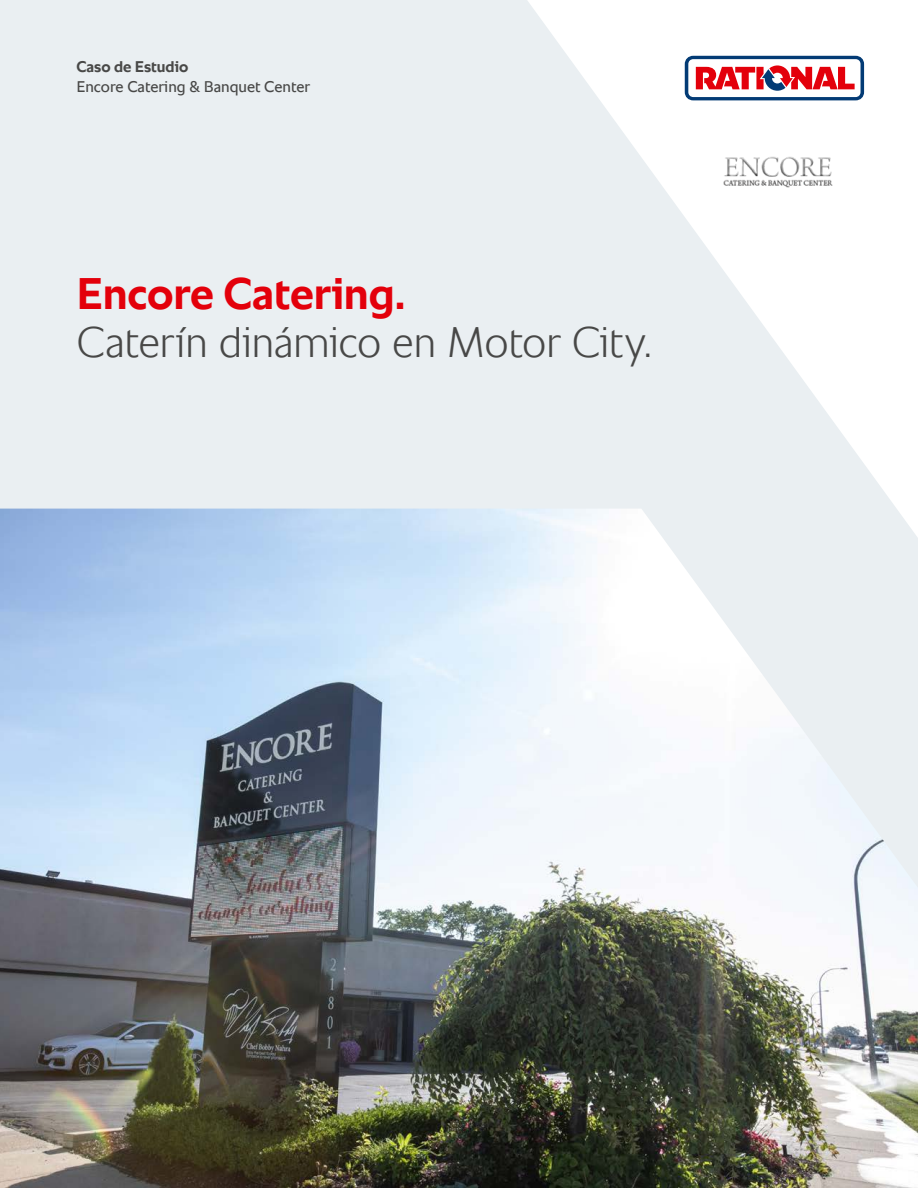
<style>
.page{position:relative;width:918px;height:1188px;background:#eaeff2}
.page>*{position:absolute;margin:0;border:0;box-sizing:border-box;transform-origin:0 0}
.t1{font:700 45px "RATIONAL Sans TT";letter-spacing:-.005em;color:#e3000b}
.t2{font:300 43.5px "RATIONAL Sans TT";letter-spacing:-.015em;color:#484847}
.t3{font:15.75px "RATIONAL Sans TT";color:#484847}
.t4{font:700 15.75px "RATIONAL Sans TT";color:#484847}
</style>
<div class="page">
<svg style="left:527px;top:0;width:391px;height:509px"></svg>
<svg style="left:685px;top:56px;width:179px;height:44px;background:#c6919f"></svg>
<img style="left:0;top:509px;width:918px;height:679px">
<img style="left:724px;top:154px;width:110px;height:33px">
<p class="t4" style="left:77px;top:55px;width:113px">Caso de Estudio</p>
<p class="t3" style="left:77px;top:76px;width:235px">Encore Catering &amp; Banquet Center</p>
<h1 class="t1" style="left:77px;top:261px;width:330px">Encore Catering.</h1>
<h2 class="t2" style="left:77px;top:311px;width:577px">Caterín dinámico en Motor City.</h2>
</div>
